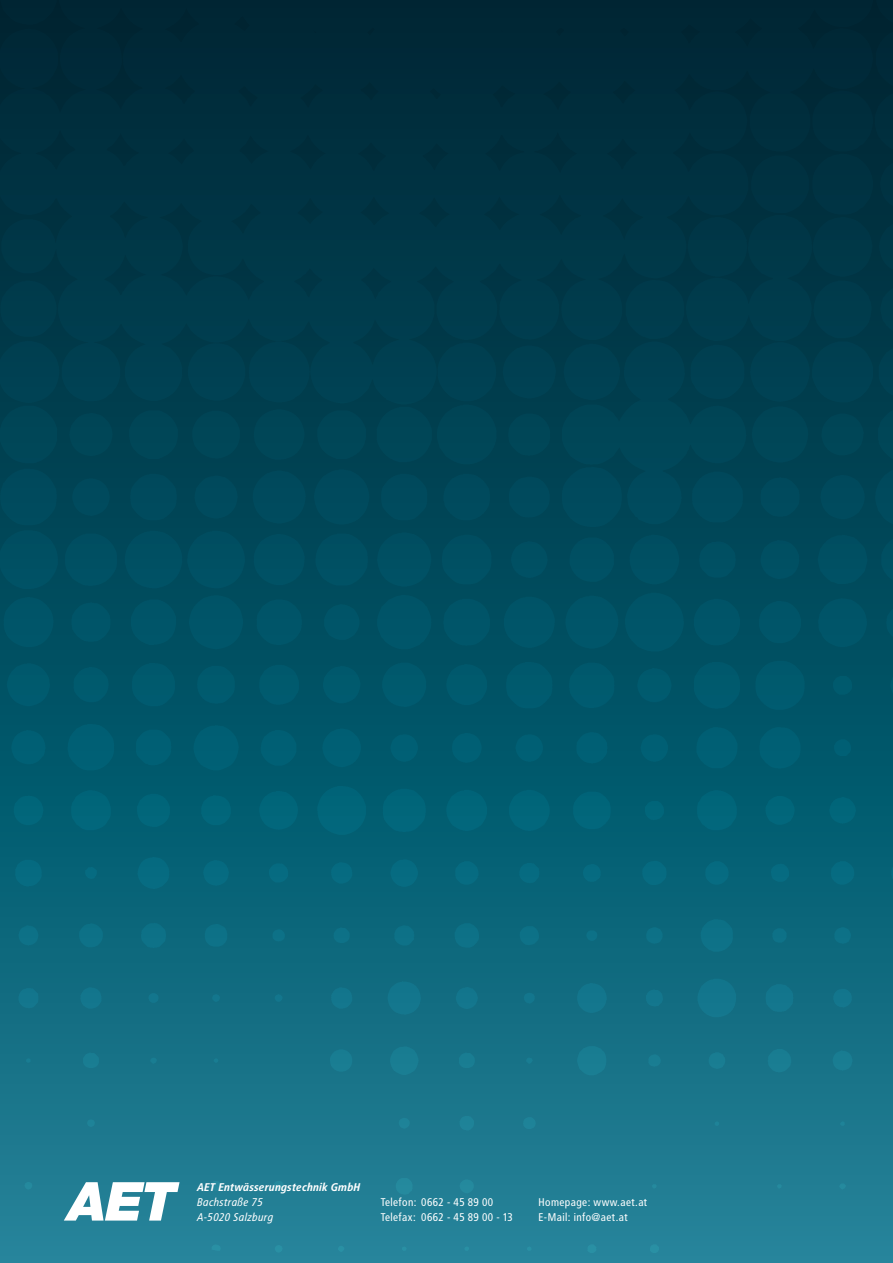
<style>
.page{position:relative;width:893px;height:1263px;background:#fff}
.page>*{position:absolute;margin:0;border:0;box-sizing:border-box;transform-origin:0 0}
.t1{font:11.1px/15px "Transit";color:#fff}
.t2{font:italic 700 11.1px "Transit";color:#fff}
.t3{font:italic 11.1px/15px "Transit";color:#fff}
</style>
<div class="page">
<img style="left:0;top:0;width:893px;height:1252px">
<svg style="left:64px;top:1182px;width:116px;height:38px"></svg>
<p class="t2" style="left:197px;top:1180px;width:165px">AET Entwässerungstechnik GmbH</p>
<p class="t3" style="left:197px;top:1194px;width:78px">Bachstraße 75<br>A-5020 Salzburg</p>
<p class="t1" style="left:381px;top:1194px;width:134px">Telefon: 0662 - 45 89 00<br>Telefax: 0662 - 45 89 00 - 13</p>
<p class="t1" style="left:538px;top:1194px;width:111px">Homepage: www.aet.at<br>E-Mail: info@aet.at</p>
</div>
